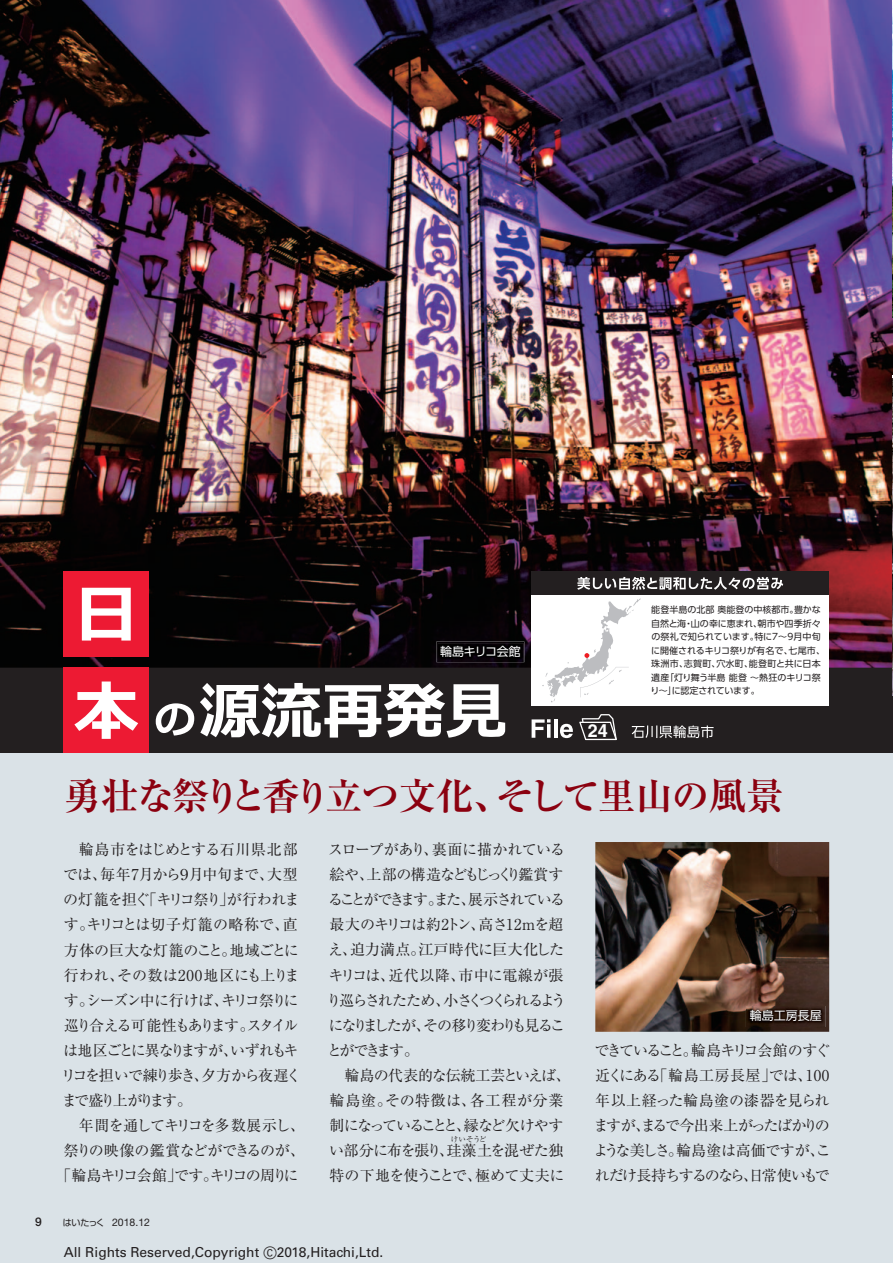
<style>
.page{position:relative;width:893px;height:1263px;background:#fff}
.page>*{position:absolute;margin:0;border:0;box-sizing:border-box;transform-origin:0 0}
.t1{font:37.5px "Ryumin Pro Bold 90 pv RKSJ H";letter-spacing:-.045em;color:#8b0110}
.t2{font:700 18px "Helvetica LT Std";color:#fff}
.t3{font:15px/25px "Ryumin Pro Regular 90 pv RKSJ H";letter-spacing:-.065em;color:#231f20}
.t4{font:15px/25px "Ryumin Pro Regular 90 pv RKSJ H";letter-spacing:-.085em;color:#231f20}
.t5{font:15px/25px "Ryumin Pro Regular 90 pv RKSJ H";letter-spacing:-.04em;color:#231f20}
.t6{font:15px "Ryumin Pro Regular 90 pv RKSJ H";letter-spacing:-.125em;color:#231f20}
.t7{font:15px "Ryumin Pro Regular 90 pv RKSJ H";letter-spacing:-.02em;color:#231f20}
.t8{font:13.8px "Univers";color:#231f20}
.t9{font:12px "UD Shin Go Pro Regular 90 pv RKSJ H";letter-spacing:-.02em;color:#fff}
.t10{font:12px "UD Shin Go Pro Regular 90 pv RKSJ H";color:#fff}
.t11{font:500 12px "Helvetica Neue LT Std";color:#231f20}
.t12{font:10.5px "Helvetica Neue LT Std";color:#231f20}
.t13{font:9px/13.5px "UD Shin Go Pro Regular 90 pv RKSJ H";color:#231f20}
.t14{font:7.5px "Ryumin Pro Regular 90 pv RKSJ H";letter-spacing:-.035em;color:#231f20}
.s1{font-family:"Shin Go Pro Regular 90 pv RKSJ H";font-size:9px}
.s2{font-size:16.95px}
</style>
<div class="page">
<div style="left:0;top:753px;width:893px;height:510px;background:#dae2e7"></div>
<div style="left:0;top:668px;width:893px;height:85px;background:#231f20"></div>
<img style="left:0;top:0;width:893px;height:668px">
<img style="left:892px;top:378px;width:1px;height:317px">
<svg style="left:532px;top:719px;width:19px;height:19px"></svg>
<hr style="left:554px;top:719px;width:4px;height:19px;background:#fff">
<svg style="left:560px;top:724px;width:13px;height:14px"></svg>
<svg style="left:632px;top:725px;width:82px;height:13px"></svg>
<div style="left:531px;top:595px;width:298px;height:110px;background:#fff"></div>
<svg style="left:542px;top:598px;width:99px;height:104px"></svg>
<div style="left:531px;top:572px;width:298px;height:23px;background:#231f20"></div>
<svg style="left:577px;top:577px;width:206px;height:13px"></svg>
<img style="left:436px;top:641px;width:88px;height:21px">
<img style="left:438px;top:643px;width:85px;height:19px">
<svg style="left:579px;top:714px;width:38px;height:26px"></svg>
<img style="left:892px;top:0;width:1px;height:317px">
<img style="left:595px;top:842px;width:234px;height:190px">
<img style="left:746px;top:1006px;width:79px;height:21px">
<img style="left:748px;top:1007px;width:76px;height:20px">
<div style="left:64px;top:572px;width:85px;height:85px;background:#ed1a33"></div>
<svg style="left:82px;top:588px;width:49px;height:52px"></svg>
<div style="left:64px;top:668px;width:85px;height:85px;background:#ed1a33"></div>
<svg style="left:74px;top:681px;width:64px;height:58px"></svg>
<svg style="left:156px;top:703px;width:38px;height:32px"></svg>
<svg style="left:200px;top:683px;width:305px;height:55px"></svg>
<p class="t11" style="left:35px;top:1215px;width:8px">9</p>
<p class="t9" style="left:440px;top:647px;width:82px">輪島キリコ会館</p>
<p class="t2" style="left:588px;top:720px;width:22px">24</p>
<p class="t13" style="left:651px;top:604px;width:176px">能登半島の北部 奥能登の中核都市。豊かな自然と海・山の幸に恵まれ、朝市や四季折々の祭礼で知られています。特に7～9月中旬に開催されるキリコ祭りが有名で、七尾市、珠洲市、志賀町、穴水町、能登町と共に日本遺産「灯り舞う半島 能登 ～熱狂のキリコ祭り～」に認定されています。</p>
<h1 class="t1" style="left:64px;top:782px;width:721px">勇壮な祭りと香り立つ文化、そして里山の風景</h1>
<p class="t3" style="left:61px;top:839px;width:241px;text-indent:18px">輪島市をはじめとする石川県北部では、毎年7月から９月中旬まで、大型の灯籠を担ぐ「キリコ祭り」が行われます。キリコとは切子灯籠の略称で、直方体の巨大な灯籠のこと。地域ごとに行われ、その数は200地区にも上ります。シーズン中に行けば、キリコ祭りに巡り合える可能性もあります。スタイルは地区ごとに異なりますが、いずれもキリコを担いで練り歩き、夕方から夜遅くまで盛り上がります。</p>
<p class="t3" style="left:79px;top:1115px;width:228px">年間を通してキリコを多数展示し、</p>
<p class="t7" style="left:64px;top:1145px;width:243px">祭りの映像の鑑賞などができるのが、</p>
<p class="t6" style="left:56px;top:1170px;width:244px">「輪島キリコ会館」です。キリコの周りに</p>
<p class="t12" style="left:63px;top:1216px;width:89px"><span class="s1">はいたっく</span> 2018.12</p>
<p class="t4" style="left:327px;top:839px;width:241px">スロープがあり、裏面に描かれている絵や、上部の構造などもじっくり鑑賞することができます。また、展示されている最大のキリコは約2トン、高さ12mを超え、迫力満点。江戸時代に巨大化したキリコは、近代以降、市中に電線が張り巡らされたため、小さくつくられるようになりましたが、その移り変わりも見ることができます。</p>
<p class="t5" style="left:329px;top:1065px;width:243px;text-indent:16px">輪島の代表的な伝統工芸といえば、輪島塗。その特徴は、各工程が分業制になっていることと、縁など欠けやすい部分に布を張り、珪藻土を混ぜた独特の下地を使うことで、極めて丈夫に</p>
<p class="t14" style="left:451px;top:1136px;width:37px">けいそうど</p>
<p class="t8" style="left:64px;top:1247px;width:321px">All Rights Reserved,Copyright <span class="s2">©</span>2018,Hitachi,Ltd.</p>
<p class="t10" style="left:750px;top:1011px;width:73px">輪島工房長屋</p>
<p class="t3" style="left:593px;top:1040px;width:239px;text-align:justify">できていること。輪島キリコ会館のすぐ近くにある「輪島工房長屋」では、100年以上経った輪島塗の漆器を見られますが、まるで今出来上がったばかりのような美しさ。輪島塗は高価ですが、これだけ長持ちするのなら、日常使いもで</p>
</div>
